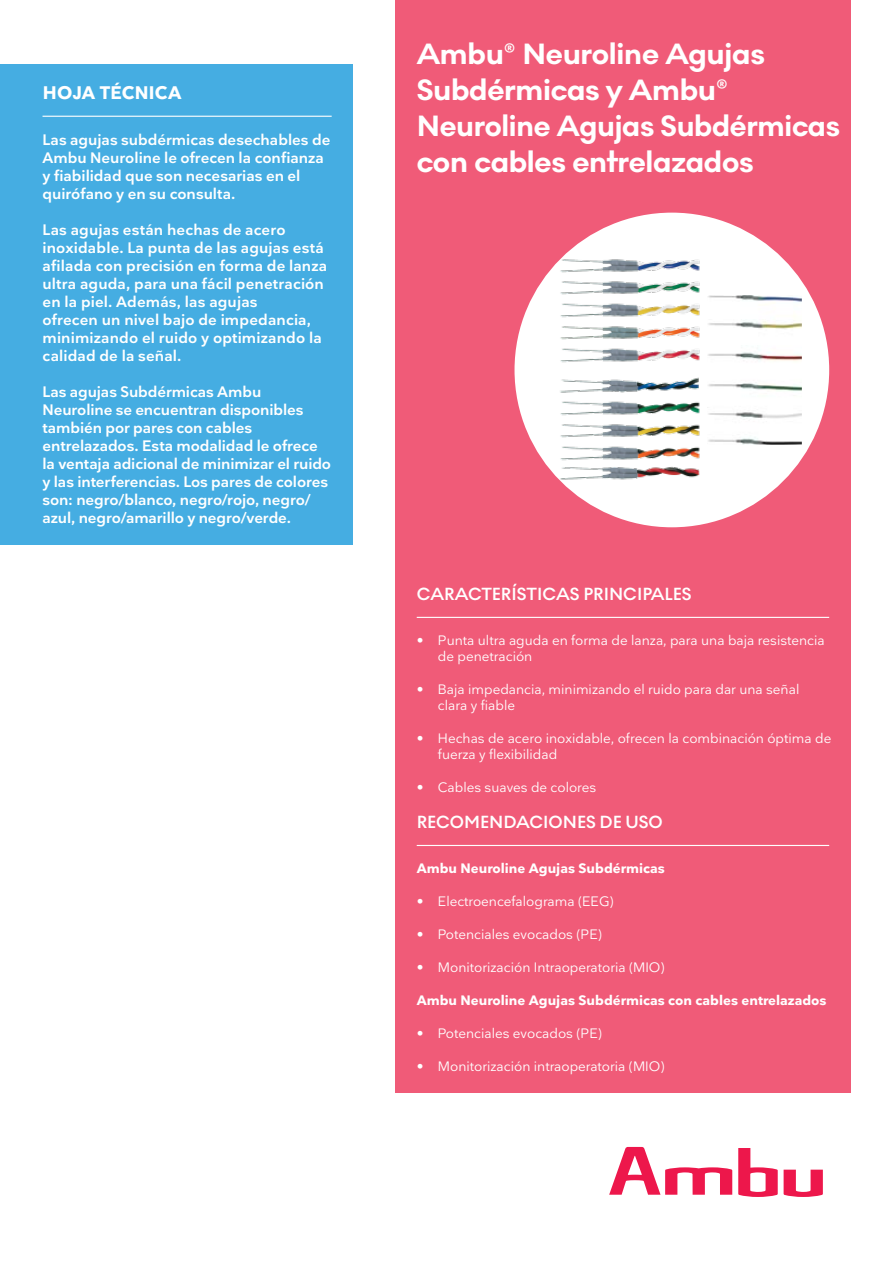
<style>
.page{position:relative;width:893px;height:1263px;background:#fff}
.page>*{position:absolute;margin:0;border:0;box-sizing:border-box;transform-origin:0 0}
.t1{font:700 30px/36px "Noir No 1";letter-spacing:-.01em;color:#fff}
.t2{font:600 18px "Noir No 1";color:#fff}
.t3{font:700 18px "Nationale";letter-spacing:.015em;color:#fff}
.t4{font:600 15px/18px "Nationale";color:#fff}
.t5{font:13.5px/15.9px "Nationale";color:#fff}
.t6{font:700 13.5px "Nationale";color:#fff}
</style>
<div class="page">
<div style="left:395px;top:0;width:455px;height:1092px;background:#f05b78"></div>
<svg style="left:784px;top:1169px;width:39px;height:28px"></svg>
<svg style="left:738px;top:1148px;width:40px;height:49px"></svg>
<svg style="left:609px;top:1147px;width:123px;height:48px"></svg>
<div style="left:0;top:64px;width:353px;height:480px;background:#45ade2"></div>
<hr style="left:43px;top:116px;width:289px;height:1px;background:#fff">
<div style="left:514px;top:213px;width:315px;height:314px;background:#fff;border-radius:50%"></div>
<img style="left:555px;top:254px;width:145px;height:109px">
<img style="left:555px;top:377px;width:145px;height:109px">
<img style="left:708px;top:295px;width:94px;height:149px">
<hr style="left:417px;top:617px;width:412px;height:1px;background:#fff">
<hr style="left:417px;top:845px;width:412px;height:1px;background:#fff">
<p class="t3" style="left:43px;top:81px;width:140px">HOJA TÉCNICA</p>
<p class="t4" style="left:43px;top:131px;width:289px">Las agujas subdérmicas desechables de Ambu Neuroline le ofrecen la confianza y fiabilidad que son necesarias en el quirófano y en su consulta.</p>
<p class="t4" style="left:43px;top:221px;width:286px">Las agujas están hechas de acero inoxidable. La punta de las agujas está afilada con precisión en forma de lanza ultra aguda, para una fácil penetración en la piel. Además, las agujas<br>ofrecen un nivel bajo de impedancia, minimizando el ruido y optimizando la calidad de la señal.</p>
<p class="t4" style="left:43px;top:383px;width:290px">Las agujas Subdérmicas Ambu Neuroline se encuentran disponibles también por pares con cables entrelazados. Esta modalidad le ofrece la ventaja adicional de minimizar el ruido y las interferencias. Los pares de colores son: negro/blanco, negro/rojo, negro/ azul, negro/amarillo y negro/verde.</p>
<h1 class="t1" style="left:417px;top:36px;width:425px">Ambu® Neuroline Agujas<br>Subdérmicas y Ambu®<br>Neuroline Agujas Subdérmicas con cables entrelazados</h1>
<p class="t2" style="left:417px;top:580px;width:276px">CARACTERÍSTICAS PRINCIPALES</p>
<p class="t5" style="left:438px;top:632px;width:388px;text-indent:-21px">• Punta ultra aguda en forma de lanza, para una baja resistencia de penetración</p>
<p class="t5" style="left:438px;top:681px;width:363px;text-indent:-21px">• Baja impedancia, minimizando el ruido para dar una señal clara y fiable</p>
<p class="t5" style="left:438px;top:730px;width:395px;text-indent:-21px">• Hechas de acero inoxidable, ofrecen la combinación óptima de fuerza y flexibilidad</p>
<p class="t5" style="left:417px;top:779px;width:181px">• Cables suaves de colores</p>
<p class="t2" style="left:417px;top:808px;width:247px">RECOMENDACIONES DE USO</p>
<p class="t6" style="left:417px;top:860px;width:250px">Ambu Neuroline Agujas Subdérmicas</p>
<p class="t5" style="left:417px;top:893px;width:199px">• Electroencefalograma (EEG)</p>
<p class="t5" style="left:417px;top:926px;width:187px">• Potenciales evocados (PE)</p>
<p class="t5" style="left:417px;top:959px;width:249px">• Monitorización Intraoperatoria (MIO)</p>
<p class="t6" style="left:417px;top:992px;width:411px">Ambu Neuroline Agujas Subdérmicas con cables entrelazados</p>
<p class="t5" style="left:417px;top:1025px;width:187px">• Potenciales evocados (PE)</p>
<p class="t5" style="left:417px;top:1058px;width:249px">• Monitorización intraoperatoria (MIO)</p>
</div>
